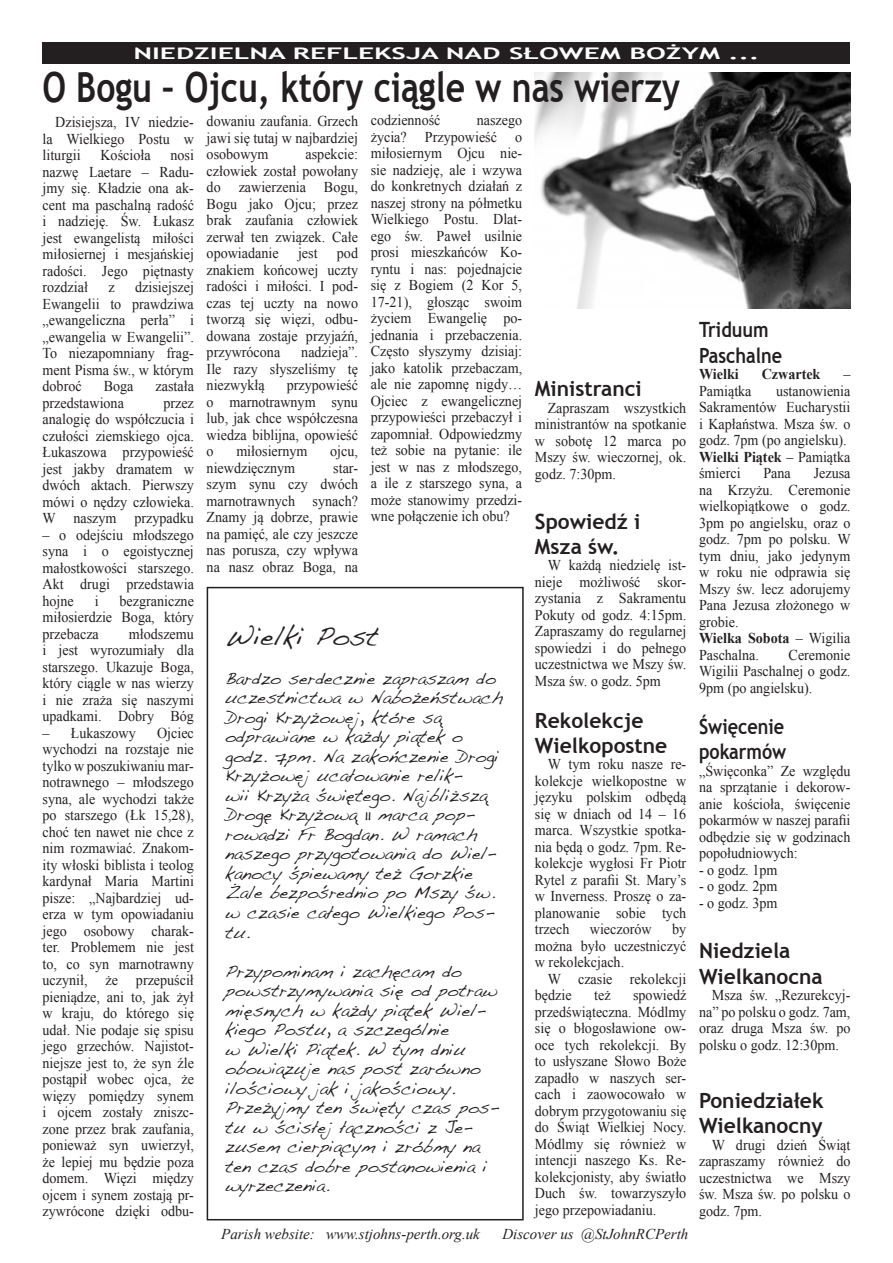
<style>
.page{position:relative;width:893px;height:1263px;background:#fff}
.page>*{position:absolute;margin:0;border:0;box-sizing:border-box;transform-origin:0 0}
.t1{font:700 41.55px "Trebuchet MS";color:#231f20;scale:.81 1}
.Bulletin{font:27px "Handwriting Dakota";color:#231f20}
.Bulletin-2{font:700 21px/25.2px "Trebuchet MS";color:#231f20}
.Bulletin-3{font:700 21px/25.2px "Trebuchet MS";color:#231f20;scale:.86 1}
.t2{font:17.4px/19.5px "Handwriting Dakota";color:#231f20}
.t3{font:700 16.05px "Trebuchet MS";color:#fff;scale:1.76 1}
.Bulletin-4{font:15px/16.5px "Times New Roman";color:#231f20;text-align:justify;scale:.94 1}
.t4{font:italic 15px "Times New Roman";color:#231f20}
.Bulletin-5{font:700 15px "Times New Roman";color:#231f20;scale:.94 1}
.s1{font-weight:700}
</style>
<div class="page">
<div style="left:43px;top:43px;width:807px;height:21px;background:#231f20"></div>
<div style="left:207px;top:587px;width:317px;height:633px;border:2px solid #231f20"></div>
<img style="left:535px;top:72px;width:315px;height:237px">
<p class="t3" style="left:133px;top:44px;width:357px">NIEDZIELNA REFLEKSJA NAD SŁOWEM BOŻYM ...</p>
<p class="t1" style="left:43px;top:61px;width:789px">O Bogu – Ojcu, który ciągle w nas wierzy</p>
<p class="Bulletin-4" style="left:43px;top:114px;width:163px;text-indent:13px">Dzisiejsza, IV niedzie&shy;la Wielkiego Postu w liturgii</p>
<p class="Bulletin-4" style="left:43px;top:147px;width:163px;text-indent:128px">nosi nazwę Laetare – Radu&shy;jmy się. Kładzie ona ak&shy;cent ma paschalną radość i nadzieję. Św. Łukasz jest ewangelistą miłości miłosiernej i mesjańskiej radości. Jego piętnasty rozdział</p>
<p class="Bulletin-4" style="left:100px;top:147px;width:55px">Kościoła</p>
<p class="Bulletin-4" style="left:43px;top:279px;width:163px;text-indent:93px">dzisiejszej Ewangelii to prawdziwa „ewangeliczna perła” i „ewangelia w Ewangelii”.<br>To niezapomniany frag&shy;ment Pisma św., w którym dobroć</p>
<p class="Bulletin-4" style="left:108px;top:279px;width:8px">z</p>
<p class="Bulletin-4" style="left:104px;top:378px;width:33px">Boga</p>
<p class="Bulletin-4" style="left:156px;top:378px;width:42px">zastała</p>
<p class="Bulletin-4" style="left:43px;top:394px;width:88px">przedstawiona</p>
<p class="Bulletin-4" style="left:43px;top:394px;width:163px;text-indent:121px">przez analogię do współczucia i czułości ziemskiego ojca.<br>Łukaszowa przypowieść jest jakby dramatem w dwóch aktach. Pierwszy mówi o nędzy człowieka.<br>W naszym przypadku</p>
<p class="Bulletin-4" style="left:43px;top:526px;width:163px">– o odejściu młodszego syna i o egoistycznej małostkowości starszego.<br>Akt drugi przedstawia hojne</p>
<p class="Bulletin-4" style="left:43px;top:592px;width:163px;text-indent:77px">bezgraniczne miłosierdzie Boga, który przebacza</p>
<p class="Bulletin-4" style="left:95px;top:592px;width:6px">i</p>
<p class="Bulletin-4" style="left:43px;top:625px;width:163px;text-indent:86px">młodszemu i jest wyrozumiały dla starszego. Ukazuje Boga, który ciągle w nas wierzy i nie zraża się naszymi upadkami. Dobry Bóg</p>
<p class="Bulletin-4" style="left:43px;top:724px;width:101px">– Łukaszowy</p>
<p class="Bulletin-4" style="left:43px;top:724px;width:163px;text-indent:115px">Ojciec wychodzi na rozstaje nie tylko w poszukiwaniu mar&shy;notrawnego – młodszego syna, ale wychodzi także po starszego (Łk 15,28), choć ten nawet nie chce z nim rozmawiać. Znakom&shy;ity włoski biblista i teolog kardynał Maria Martini pisze: „Najbardziej ud&shy;erza w tym opowiadaniu jego osobowy charak&shy;ter. Problemem nie jest to, co syn marnotrawny uczynił, że przepuścił pieniądze, ani to, jak żył w kraju, do którego się udał. Nie podaje się spisu jego grzechów. Najistot&shy;niejsze jest to, że syn źle postąpił wobec ojca, że więzy pomiędzy synem i ojcem zostały zniszc&shy;zone przez brak zaufania, ponieważ syn uwierzył, że lepiej mu będzie poza domem. Więzi między ojcem i synem zostają pr&shy;zywrócone dzięki odbu-</p>
<p class="Bulletin-4" style="left:207px;top:113px;width:163px">dowaniu zaufania. Grzech jawi się tutaj w najbardziej osobowym</p>
<p class="Bulletin-4" style="left:207px;top:146px;width:163px;text-indent:99px">aspekcie: człowiek został powołany do zawierzenia Bogu, Bogu jako Ojcu; przez brak zaufania człowiek zerwał ten związek. Całe opowiadanie</p>
<p class="Bulletin-4" style="left:298px;top:245px;width:22px">jest</p>
<p class="Bulletin-4" style="left:207px;top:245px;width:163px;text-indent:130px">pod znakiem końcowej uczty radości i miłości. I pod&shy;czas tej uczty na nowo tworzą się więzi, odbu&shy;dowana zostaje przyjaźń, przywrócona</p>
<p class="Bulletin-4" style="left:207px;top:344px;width:163px;text-indent:95px">nadzieja”.<br>Ile razy słyszeliśmy tę niezwykłą</p>
<p class="Bulletin-4" style="left:207px;top:377px;width:163px;text-indent:80px">przypowieść o marnotrawnym synu lub, jak chce współczesna wiedza biblijna, opowieść o</p>
<p class="Bulletin-4" style="left:236px;top:443px;width:77px">miłosiernym</p>
<p class="Bulletin-4" style="left:330px;top:443px;width:31px">ojcu,</p>
<p class="Bulletin-4" style="left:207px;top:459px;width:96px">niewdzięcznym</p>
<p class="Bulletin-4" style="left:207px;top:459px;width:163px;text-indent:127px">star&shy;szym synu czy dwóch marnotrawnych synach?<br>Znamy ją dobrze, prawie na pamięć, ale czy jeszcze nas porusza, czy wpływa na nasz obraz Boga, na</p>
<p class="Bulletin-4" style="left:371px;top:112px;width:76px">codzienność</p>
<p class="Bulletin-4" style="left:371px;top:112px;width:163px;text-indent:106px">naszego życia? Przypowieść o miłosiernym Ojcu nie&shy;sie nadzieję, ale i wzywa do konkretnych działań z naszej strony na półmetku Wielkiego Postu. Dlat&shy;ego św. Paweł usilnie prosi mieszkańców Ko&shy;ryntu i nas: pojednajcie się z Bogiem (2 Kor 5, 17-21), głosząc swoim życiem Ewangelię po&shy;jednania i przebaczenia.<br>Często słyszymy dzisiaj: jako katolik przebaczam, ale nie zapomnę nigdy… Ojciec z ewangelicznej przypowieści przebaczył i zapomniał. Odpowiedzmy też sobie na pytanie: ile jest w nas z młodszego, a ile z starszego syna, a może stanowimy przedzi&shy;wne połączenie ich obu?</p>
<p class="Bulletin" style="left:225px;top:620px;width:155px">Wielki Post</p>
<p class="t2" style="left:225px;top:668px;width:279px">Bardzo serdecznie zapraszam do uczestnictwa w Nabożeństwach<br>Drogi Krzyżowej, które są odprawiane w każdy piątek o godz. 7pm. Na zakończenie Drogi<br>Krzyżowej ucałowanie relik-<br>wii Krzyża świętego. Najbliższą<br>Drogę Krzyżową 11 marca pop&shy;rowadzi Fr Bogdan. W ramach naszego przygotowania do Wiel&shy;kanocy śpiewamy też Gorzkie<br>Żale bezpośrednio po Mszy św. w czasie całego Wielkiego Pos&shy;tu.</p>
<p class="t2" style="left:225px;top:961px;width:276px">Przypominam i zachęcam do powstrzymywania się od potraw mięsnych w każdy piątek Wiel&shy;kiego Postu, a szczególnie<br>w Wielki Piątek. W tym dniu obowiązuje nas post zarówno ilościowy jak i jakościowy.<br>Przeżyjmy ten święty czas pos&shy;tu w ścisłej łączności z Je&shy;zusem cierpiącym i zróbmy na ten czas dobre postanowienia i wyrzeczenia.</p>
<p class="Bulletin-2" style="left:535px;top:376px;width:108px">Ministranci</p>
<p class="Bulletin-4" style="left:535px;top:399px;width:163px;text-indent:13px">Zapraszam wszystkich ministrantów na spotkanie w sobotę 12 marca po Mszy św. wieczornej, ok. godz. 7:30pm.</p>
<p class="Bulletin-2" style="left:535px;top:508px;width:107px">Spowiedź i<br>Msza św.</p>
<p class="Bulletin-4" style="left:535px;top:557px;width:163px;text-indent:13px">W każdą niedzielę ist&shy;nieje możliwość skor&shy;zystania z Sakramentu Pokuty od godz. 4:15pm.<br>Zapraszamy do regularnej spowiedzi i do pełnego uczestnictwa we Mszy św.<br>Msza św. o godz. 5pm</p>
<p class="Bulletin-2" style="left:535px;top:707px;width:134px">Rekolekcje<br>Wielkopostne</p>
<p class="Bulletin-4" style="left:535px;top:756px;width:163px;text-indent:13px">W tym roku nasze re&shy;kolekcje wielkopostne w języku polskim odbędą się w dniach od 14 – 16 marca. Wszystkie spotka&shy;nia będą o godz. 7pm. Re&shy;kolekcje wygłosi Fr Piotr Rytel z parafii St. Mary’s w Inverness. Proszę o za&shy;planowanie sobie tych trzech</p>
<p class="Bulletin-4" style="left:535px;top:921px;width:163px;text-indent:137px">by można było uczestniczyć w rekolekcjach.</p>
<p class="Bulletin-4" style="left:535px;top:970px;width:163px;text-indent:13px">W czasie rekolekcji będzie</p>
<p class="Bulletin-4" style="left:590px;top:921px;width:67px">wieczorów</p>
<p class="Bulletin-4" style="left:535px;top:987px;width:163px;text-indent:98px">spowiedź przedświąteczna. Módlmy się o błogosławione ow&shy;oce tych rekolekcji. By to usłyszane Słowo Boże zapadło w naszych ser&shy;cach i zaowocowało w dobrym przygotowaniu się do Świąt Wielkiej Nocy.<br>Módlmy się również w intencji naszego Ks. Re&shy;kolekcjonisty, aby światło Duch św. towarzyszyło jego przepowiadaniu.</p>
<p class="Bulletin-4" style="left:594px;top:987px;width:19px">też</p>
<p class="t4" style="left:221px;top:1224px;width:260px">Parish website: www.stjohns-perth.org.uk</p>
<p class="t4" style="left:502px;top:1224px;width:187px">Discover us @StJohnRCPerth</p>
<p class="Bulletin-3" style="left:699px;top:317px;width:82px">Triduum</p>
<p class="Bulletin-3" style="left:699px;top:342px;width:98px">Paschalne</p>
<p class="Bulletin-5" style="left:699px;top:364px;width:44px">Wielki</p>
<p class="Bulletin-5" style="left:762px;top:364px;width:64px">Czwartek</p>
<p class="Bulletin-4" style="left:843px;top:365px;width:9px">–</p>
<p class="Bulletin-4" style="left:699px;top:382px;width:57px">Pamiątka</p>
<p class="Bulletin-4" style="left:699px;top:382px;width:163px;text-indent:77px">ustanowienia Sakramentów Eucharystii i Kapłaństwa. Msza św. o godz. 7pm (po angielsku).</p>
<p class="Bulletin-4" style="left:699px;top:448px;width:163px"><span class="s1">Wielki Piątek</span> – Pamiątka śmierci</p>
<p class="Bulletin-4" style="left:699px;top:464px;width:163px;text-indent:115px">Jezusa na Krzyżu. Ceremonie wielkopiątkowe o godz.<br>3pm po angielsku, oraz o godz. 7pm po polsku. W tym dniu, jako jedynym w roku nie odprawia się Mszy św. lecz adorujemy Pana Jezusa złożonego w grobie.</p>
<p class="Bulletin-4" style="left:699px;top:629px;width:163px"><span class="s1">Wielka Sobota</span> – Wigilia<br>Paschalna.</p>
<p class="Bulletin-4" style="left:763px;top:464px;width:31px">Pana</p>
<p class="Bulletin-4" style="left:699px;top:646px;width:163px;text-indent:90px">Ceremonie Wigilii Paschalnej o godz.<br>9pm (po angielsku).</p>
<p class="Bulletin-3" style="left:699px;top:714px;width:103px">Święcenie pokarmów</p>
<p class="Bulletin-4" style="left:699px;top:762px;width:163px">„Święconka” Ze względu na sprzątanie i dekorow&shy;anie kościoła, święcenie pokarmów w naszej parafii odbędzie się w godzinach popołudniowych:</p>
<p class="Bulletin-4" style="left:699px;top:861px;width:85px">- o godz. 1pm</p>
<p class="Bulletin-4" style="left:699px;top:878px;width:85px">- o godz. 2pm</p>
<p class="Bulletin-4" style="left:699px;top:894px;width:85px">- o godz. 3pm</p>
<p class="Bulletin-2" style="left:699px;top:938px;width:93px">Niedziela</p>
<p class="Bulletin-2" style="left:699px;top:963px;width:125px">Wielkanocna</p>
<p class="Bulletin-4" style="left:699px;top:986px;width:163px;text-indent:13px">Msza św. „Rezurekcyj&shy;na” po polsku o godz. 7am, oraz druga Msza św. po polsku o godz. 12:30pm.</p>
<p class="Bulletin-2" style="left:699px;top:1088px;width:126px">Poniedziałek<br>Wielkanocny</p>
<p class="Bulletin-4" style="left:699px;top:1136px;width:163px;text-indent:13px">W drugi dzień Świąt zapraszamy również do uczestnictwa we Mszy św. Msza św. po polsku o godz. 7pm.</p>
</div>
